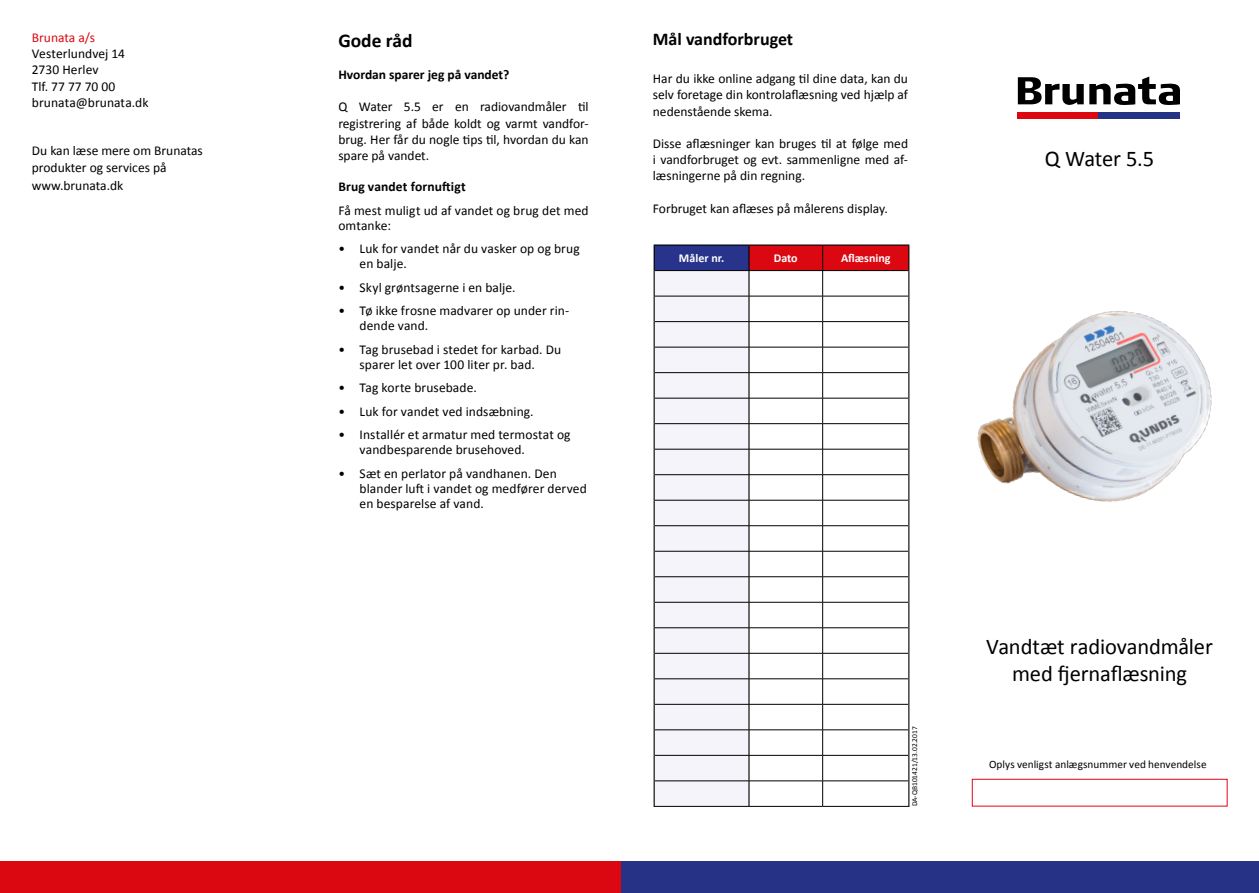
<style>
.page{position:relative;width:1259px;height:893px;background:#fff}
.page>*{position:absolute;margin:0;border:0;box-sizing:border-box;transform-origin:0 0}
.t1{font:22.5px/27px "Calibri";letter-spacing:-.01em;color:#000;text-align:center}
.t2{font:700 19.5px "Calibri";color:#000}
.t3{font:700 18px "Calibri";color:#000}
.t4{font:13.5px/16.2px "Calibri";letter-spacing:.005em;color:#000}
.t5{font:700 13.5px "Calibri";color:#000}
.t6{font:13.5px "Calibri";color:#db0812}
.t7{font:700 12px "Calibri";color:#fff}
.t8{font:11.25px "Calibri";color:#000}
.t9{font:7.5px "Calibri";color:#000}
</style>
<div class="page">
<div style="left:0;top:861px;width:621px;height:32px;background:#db0812"></div>
<div style="left:621px;top:861px;width:638px;height:32px;background:#263286"></div>
<svg style="left:1017px;top:77px;width:66px;height:28px"></svg>
<svg style="left:1089px;top:77px;width:91px;height:28px"></svg>
<div style="left:1017px;top:112px;width:82px;height:6px;background:#db0812"></div>
<div style="left:1099px;top:112px;width:81px;height:6px;background:#263286"></div>
<img style="left:977px;top:311px;width:235px;height:191px">
<div style="left:972px;top:779px;width:255px;height:27px;border:1px solid #e30613"></div>
<div style="left:654px;top:245px;width:95px;height:26px;background:#28348b"></div>
<div style="left:655px;top:271px;width:93px;height:535px;background:#f4f4fa"></div>
<svg style="left:748px;top:246px;width:161px;height:560px"></svg>
<hr style="left:653px;top:244px;width:96px;height:2px;background:#000">
<hr style="left:653px;top:246px;width:2px;height:25px;background:#000">
<hr style="left:749px;top:244px;width:73px;height:2px;background:#000">
<hr style="left:822px;top:244px;width:87px;height:2px;background:#000">
<hr style="left:653px;top:271px;width:2px;height:25px;background:#000">
<hr style="left:653px;top:296px;width:2px;height:26px;background:#000">
<hr style="left:653px;top:322px;width:2px;height:25px;background:#000">
<hr style="left:653px;top:347px;width:2px;height:26px;background:#000">
<hr style="left:653px;top:373px;width:2px;height:25px;background:#000">
<hr style="left:653px;top:398px;width:2px;height:26px;background:#000">
<hr style="left:653px;top:424px;width:2px;height:25px;background:#000">
<hr style="left:653px;top:449px;width:2px;height:26px;background:#000">
<hr style="left:653px;top:475px;width:2px;height:25px;background:#000">
<hr style="left:653px;top:500px;width:2px;height:26px;background:#000">
<hr style="left:653px;top:526px;width:2px;height:25px;background:#000">
<hr style="left:653px;top:551px;width:2px;height:26px;background:#000">
<hr style="left:653px;top:577px;width:2px;height:25px;background:#000">
<hr style="left:653px;top:602px;width:2px;height:26px;background:#000">
<hr style="left:653px;top:628px;width:2px;height:25px;background:#000">
<hr style="left:653px;top:653px;width:2px;height:26px;background:#000">
<hr style="left:653px;top:679px;width:2px;height:25px;background:#000">
<hr style="left:653px;top:704px;width:2px;height:26px;background:#000">
<hr style="left:653px;top:730px;width:2px;height:25px;background:#000">
<hr style="left:653px;top:755px;width:2px;height:26px;background:#000">
<hr style="left:653px;top:781px;width:2px;height:25px;background:#000">
<hr style="left:655px;top:270px;width:94px;height:1px;background:#000">
<hr style="left:749px;top:270px;width:73px;height:1px;background:#000">
<hr style="left:822px;top:270px;width:86px;height:1px;background:#000">
<hr style="left:655px;top:296px;width:94px;height:1px;background:#000">
<hr style="left:749px;top:296px;width:73px;height:1px;background:#000">
<hr style="left:822px;top:296px;width:86px;height:1px;background:#000">
<hr style="left:655px;top:321px;width:94px;height:1px;background:#000">
<hr style="left:749px;top:321px;width:73px;height:1px;background:#000">
<hr style="left:822px;top:321px;width:86px;height:1px;background:#000">
<hr style="left:655px;top:347px;width:94px;height:1px;background:#000">
<hr style="left:749px;top:347px;width:73px;height:1px;background:#000">
<hr style="left:822px;top:347px;width:86px;height:1px;background:#000">
<hr style="left:655px;top:372px;width:94px;height:1px;background:#000">
<hr style="left:749px;top:372px;width:73px;height:1px;background:#000">
<hr style="left:822px;top:372px;width:86px;height:1px;background:#000">
<hr style="left:655px;top:398px;width:94px;height:1px;background:#000">
<hr style="left:749px;top:398px;width:73px;height:1px;background:#000">
<hr style="left:822px;top:398px;width:86px;height:1px;background:#000">
<hr style="left:655px;top:423px;width:94px;height:1px;background:#000">
<hr style="left:749px;top:423px;width:73px;height:1px;background:#000">
<hr style="left:822px;top:423px;width:86px;height:1px;background:#000">
<hr style="left:655px;top:449px;width:94px;height:1px;background:#000">
<hr style="left:749px;top:449px;width:73px;height:1px;background:#000">
<hr style="left:822px;top:449px;width:86px;height:1px;background:#000">
<hr style="left:655px;top:474px;width:94px;height:1px;background:#000">
<hr style="left:749px;top:474px;width:73px;height:1px;background:#000">
<hr style="left:822px;top:474px;width:86px;height:1px;background:#000">
<hr style="left:655px;top:500px;width:94px;height:1px;background:#000">
<hr style="left:749px;top:500px;width:73px;height:1px;background:#000">
<hr style="left:822px;top:500px;width:86px;height:1px;background:#000">
<hr style="left:655px;top:525px;width:94px;height:1px;background:#000">
<hr style="left:749px;top:525px;width:73px;height:1px;background:#000">
<hr style="left:822px;top:525px;width:86px;height:1px;background:#000">
<hr style="left:655px;top:551px;width:94px;height:1px;background:#000">
<hr style="left:749px;top:551px;width:73px;height:1px;background:#000">
<hr style="left:822px;top:551px;width:86px;height:1px;background:#000">
<hr style="left:655px;top:576px;width:94px;height:1px;background:#000">
<hr style="left:749px;top:576px;width:73px;height:1px;background:#000">
<hr style="left:822px;top:576px;width:86px;height:1px;background:#000">
<hr style="left:655px;top:602px;width:94px;height:1px;background:#000">
<hr style="left:749px;top:602px;width:73px;height:1px;background:#000">
<hr style="left:822px;top:602px;width:86px;height:1px;background:#000">
<hr style="left:655px;top:627px;width:94px;height:1px;background:#000">
<hr style="left:749px;top:627px;width:73px;height:1px;background:#000">
<hr style="left:822px;top:627px;width:86px;height:1px;background:#000">
<hr style="left:655px;top:653px;width:94px;height:1px;background:#000">
<hr style="left:749px;top:653px;width:73px;height:1px;background:#000">
<hr style="left:822px;top:653px;width:86px;height:1px;background:#000">
<hr style="left:655px;top:678px;width:94px;height:1px;background:#000">
<hr style="left:749px;top:678px;width:73px;height:1px;background:#000">
<hr style="left:822px;top:678px;width:86px;height:1px;background:#000">
<hr style="left:655px;top:704px;width:94px;height:1px;background:#000">
<hr style="left:749px;top:704px;width:73px;height:1px;background:#000">
<hr style="left:822px;top:704px;width:86px;height:1px;background:#000">
<hr style="left:655px;top:730px;width:94px;height:1px;background:#000">
<hr style="left:749px;top:730px;width:73px;height:1px;background:#000">
<hr style="left:822px;top:730px;width:86px;height:1px;background:#000">
<hr style="left:655px;top:755px;width:94px;height:1px;background:#000">
<hr style="left:749px;top:755px;width:73px;height:1px;background:#000">
<hr style="left:822px;top:755px;width:86px;height:1px;background:#000">
<hr style="left:655px;top:781px;width:94px;height:1px;background:#000">
<hr style="left:749px;top:781px;width:73px;height:1px;background:#000">
<hr style="left:822px;top:781px;width:86px;height:1px;background:#000">
<hr style="left:653px;top:806px;width:96px;height:1px;background:#000">
<hr style="left:749px;top:806px;width:73px;height:1px;background:#000">
<hr style="left:822px;top:806px;width:87px;height:1px;background:#000">
<p class="t6" style="left:32px;top:29px;width:65px">Brunata a/s</p>
<p class="t4" style="left:32px;top:46px;width:118px">Vesterlundvej 14<br>2730 Herlev<br>Tlf. 77 77 70 00 brunata@brunata.dk</p>
<p class="t4" style="left:32px;top:143px;width:172px">Du kan læse mere om Brunatas produkter og services på</p>
<p class="t4" style="left:32px;top:177px;width:93px">www.brunata.dk</p>
<h2 class="t2" style="left:338px;top:28px;width:76px">Gode råd</h2>
<p class="t5" style="left:338px;top:66px;width:173px">Hvordan sparer jeg på vandet?</p>
<p class="t4" style="left:338px;top:99px;width:252px;text-align:justify">Q Water 5.5 er en radiovandmåler til registrering af både koldt og varmt vandfor&shy;brug. Her får du nogle tips til, hvordan du kan spare på vandet.</p>
<p class="t5" style="left:338px;top:178px;width:129px">Brug vandet fornuftigt</p>
<p class="t4" style="left:338px;top:203px;width:252px;line-height:15px">Få mest muligt ud af vandet og brug det med omtanke:</p>
<p class="t4" style="left:360px;top:241px;width:222px;line-height:15px;text-indent:-21px">• Luk for vandet når du vasker op og brug en balje.</p>
<p class="t4" style="left:338px;top:279px;width:179px">• Skyl grøntsagerne i en balje.</p>
<p class="t4" style="left:360px;top:303px;width:211px;line-height:15px;text-indent:-21px">• Tø ikke frosne madvarer op under rin&shy;dende vand.</p>
<p class="t4" style="left:338px;top:342px;width:224px;line-height:15px;text-align:center">• Tag brusebad i stedet for karbad. Du sparer let over 100 liter pr. bad.</p>
<p class="t4" style="left:338px;top:380px;width:140px">• Tag korte brusebade.</p>
<p class="t4" style="left:338px;top:403px;width:197px">• Luk for vandet ved indsæbning.</p>
<p class="t4" style="left:360px;top:427px;width:212px;line-height:15px;text-indent:-21px">• Installér et armatur med termostat og vandbesparende brusehoved.</p>
<p class="t4" style="left:360px;top:466px;width:229px;line-height:15px;text-indent:-21px">• Sæt en perlator på vandhanen. Den blander luft i vandet og medfører derved en besparelse af vand.</p>
<h3 class="t3" style="left:653px;top:28px;width:142px">Mål vandforbruget</h3>
<p class="t4" style="left:653px;top:71px;width:257px;text-align:justify">Har du ikke online adgang til dine data, kan du selv foretage din kontrolaflæsning ved hjælp af nedenstående skema.</p>
<p class="t4" style="left:653px;top:135px;width:257px;text-align:justify">Disse aflæsninger kan bruges til at følge med i vandforbruget og evt. sammenligne med af&shy;læsningerne på din regning.</p>
<p class="t4" style="left:653px;top:200px;width:236px">Forbruget kan aflæses på målerens display.</p>
<p class="t7" style="left:679px;top:251px;width:47px">Måler nr.</p>
<p class="t7" style="left:774px;top:251px;width:25px">Dato</p>
<p class="t7" style="left:841px;top:251px;width:51px">Aflæsning</p>
<p class="t9" style="left:910px;top:806px;width:82px;rotate:-90deg">DA-QB101421/13.02.2017</p>
<h1 class="t1" style="left:1044px;top:145px;width:111px">Q Water 5.5</h1>
<h1 class="t1" style="left:986px;top:633px;width:228px">Vandtæt radiovandmåler med fjernaflæsning</h1>
<p class="t8" style="left:989px;top:757px;width:219px">Oplys venligst anlægsnummer ved henvendelse</p>
</div>
